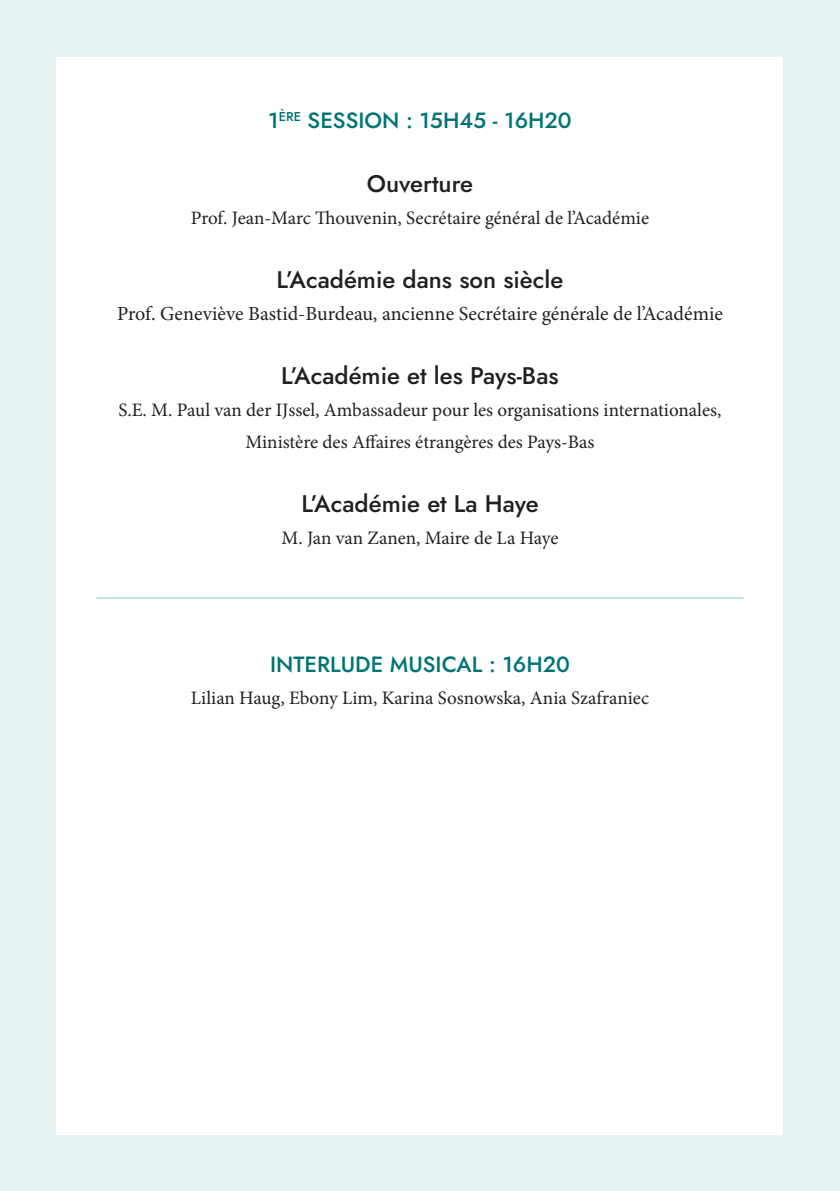
<style>
.page{position:relative;width:840px;height:1191px;background:#fff}
.page>*{position:absolute;margin:0;border:0;box-sizing:border-box;transform-origin:0 0}
.t1{font:24px "Jost";color:#231f20}
.t2{font:22px "Jost";color:#007475}
.t3{font:20px "Minion Pro";color:#231f20}
.t4{font:19px/32px "Minion Pro";color:#231f20;text-align:center}
</style>
<div class="page">
<div style="left:0;top:0;width:839px;height:1191px;background:#e7f3f3"></div>
<div style="left:57px;top:57px;width:725px;height:1077px;background:#fff"></div>
<hr style="left:96px;top:597px;width:647px;height:1px;background:#8ccbca">
<p class="t2" style="left:268px;top:105px;width:305px">1<sup>ÈRE</sup> SESSION : 15H45 - 16H20</p>
<p class="t1" style="left:366px;top:167px;width:108px">Ouverture</p>
<p class="t4" style="left:191px;top:202px;width:459px">Prof. Jean-Marc Thouvenin, Secrétaire général de l’Académie</p>
<p class="t1" style="left:276px;top:263px;width:288px">L’Académie dans son siècle</p>
<p class="t3" style="left:117px;top:300px;width:607px">Prof. Geneviève Bastid-Burdeau, ancienne Secrétaire générale de l’Académie</p>
<p class="t1" style="left:281px;top:359px;width:279px">L’Académie et les Pays-Bas</p>
<p class="t4" style="left:118px;top:394px;width:604px">S.E. M. Paul van der IJssel, Ambassadeur pour les organisations internationales,<br>Ministère des Affaires étrangères des Pays-Bas</p>
<p class="t1" style="left:301px;top:487px;width:238px">L’Académie et La Haye</p>
<p class="t4" style="left:281px;top:522px;width:278px">M. Jan van Zanen, Maire de La Haye</p>
<p class="t2" style="left:270px;top:649px;width:301px">INTERLUDE MUSICAL : 16H20</p>
<p class="t4" style="left:191px;top:682px;width:459px">Lilian Haug, Ebony Lim, Karina Sosnowska, Ania Szafraniec</p>
</div>
